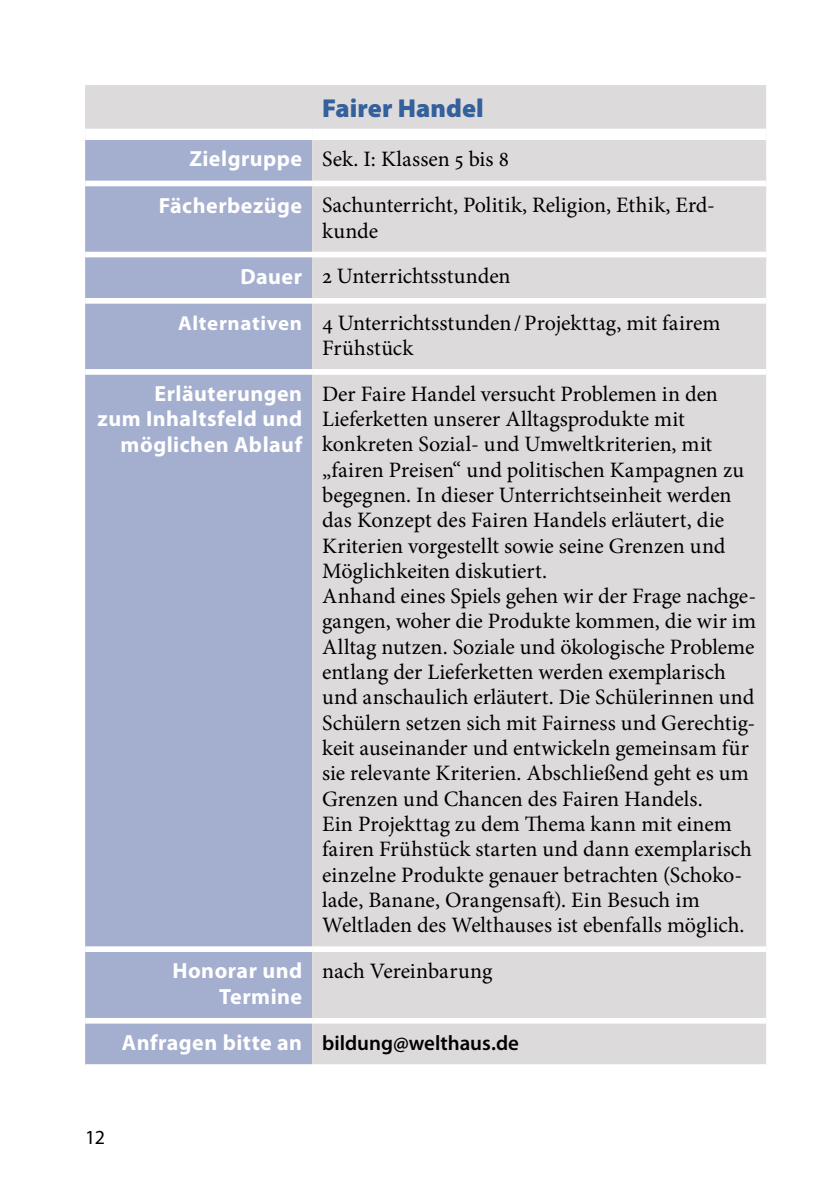
<style>
.page{position:relative;width:840px;height:1191px;background:#fff}
.page>*{position:absolute;margin:0;border:0;box-sizing:border-box;transform-origin:0 0}
.TabTitel_orange{font:900 26px "Myriad Pro";color:#34609b}
.TabText{font:22px/25.4px "Minion Pro";color:#000}
.TabRubriken{font:700 22px/25.2px "Myriad Pro";letter-spacing:.02em;color:#fff;text-align:right}
.TabText-2{font:600 20.8px "Myriad Pro";color:#000}
.TabRubriken-2{font:700 20.2px "Myriad Pro";letter-spacing:.03em;color:#fff}
.t1{font:20px "Myriad Pro";color:#000}
</style>
<div class="page">
<div style="left:85px;top:85px;width:680px;height:44px;background:#dddadc"></div>
<div style="left:85px;top:140px;width:227px;height:924px;background:#a4aecf"></div>
<div style="left:312px;top:140px;width:453px;height:924px;background:#dddadc"></div>
<div style="left:85px;top:181px;width:227px;height:5px;background:#fff"></div>
<div style="left:312px;top:181px;width:453px;height:5px;background:#fff"></div>
<div style="left:85px;top:252px;width:227px;height:5px;background:#fff"></div>
<div style="left:312px;top:252px;width:453px;height:5px;background:#fff"></div>
<div style="left:85px;top:298px;width:227px;height:6px;background:#fff"></div>
<div style="left:312px;top:298px;width:453px;height:6px;background:#fff"></div>
<div style="left:85px;top:369px;width:227px;height:6px;background:#fff"></div>
<div style="left:312px;top:369px;width:453px;height:6px;background:#fff"></div>
<div style="left:85px;top:946px;width:227px;height:6px;background:#fff"></div>
<div style="left:312px;top:946px;width:453px;height:6px;background:#fff"></div>
<div style="left:85px;top:1018px;width:227px;height:5px;background:#fff"></div>
<div style="left:312px;top:1018px;width:453px;height:5px;background:#fff"></div>
<p class="TabTitel_orange" style="left:322px;top:94px;width:163px">Fairer Handel</p>
<p class="TabRubriken" style="left:189px;top:147px;width:114px">Zielgruppe</p>
<p class="TabText" style="left:322px;top:146px;width:188px">Sek. I: Klassen 5 bis 8</p>
<p class="TabRubriken" style="left:159px;top:193px;width:145px">Fächerbezüge</p>
<p class="TabText" style="left:322px;top:193px;width:392px">Sachunterricht, Politik, Religion, Ethik, Erd&shy;kunde</p>
<p class="TabRubriken" style="left:240px;top:264px;width:63px">Dauer</p>
<p class="TabText" style="left:322px;top:264px;width:190px">2 Unterrichtsstunden</p>
<p class="TabRubriken-2" style="left:178px;top:312px;width:125px">Alternativen</p>
<p class="TabText" style="left:322px;top:310px;width:399px">4 Unterrichtsstunden/Projekttag, mit fairem<br>Frühstück</p>
<p class="TabRubriken" style="left:98px;top:381px;width:206px">Erläuterungen<br>zum Inhaltsfeld und möglichen Ablauf</p>
<p class="TabText" style="left:322px;top:381px;width:423px">Der Faire Handel versucht Problemen in den Lieferketten unserer Alltagsprodukte mit konkreten Sozial- und Umweltkriterien, mit „fairen Preisen“ und politischen Kampagnen zu begegnen. In dieser Unterrichtseinheit werden das Konzept des Fairen Handels erläutert, die Kriterien vorgestellt sowie seine Grenzen und Möglichkeiten diskutiert.</p>
<p class="TabText" style="left:322px;top:583px;width:435px">Anhand eines Spiels gehen wir der Frage nachge&shy;gangen, woher die Produkte kommen, die wir im Alltag nutzen. Soziale und ökologische Probleme entlang der Lieferketten werden exemplarisch und anschaulich erläutert. Die Schülerinnen und Schülern setzen sich mit Fairness und Gerechtig&shy;keit auseinander und entwickeln gemeinsam für sie relevante Kriterien. Abschließend geht es um Grenzen und Chancen des Fairen Handels.</p>
<p class="TabText" style="left:322px;top:811px;width:431px">Ein Projekttag zu dem Thema kann mit einem fairen Frühstück starten und dann exemplarisch einzelne Produkte genauer betrachten (Schoko&shy;lade, Banane, Orangensaft). Ein Besuch im Weltladen des Welthauses ist ebenfalls möglich.</p>
<p class="TabRubriken" style="left:172px;top:958px;width:131px">Honorar und<br>Termine</p>
<p class="TabText" style="left:322px;top:958px;width:172px">nach Vereinbarung</p>
<p class="TabRubriken" style="left:122px;top:1030px;width:182px">Anfragen bitte an</p>
<p class="TabText-2" style="left:322px;top:1031px;width:198px">bildung@welthaus.de</p>
<p class="t1" style="left:85px;top:1126px;width:21px">12</p>
</div>
